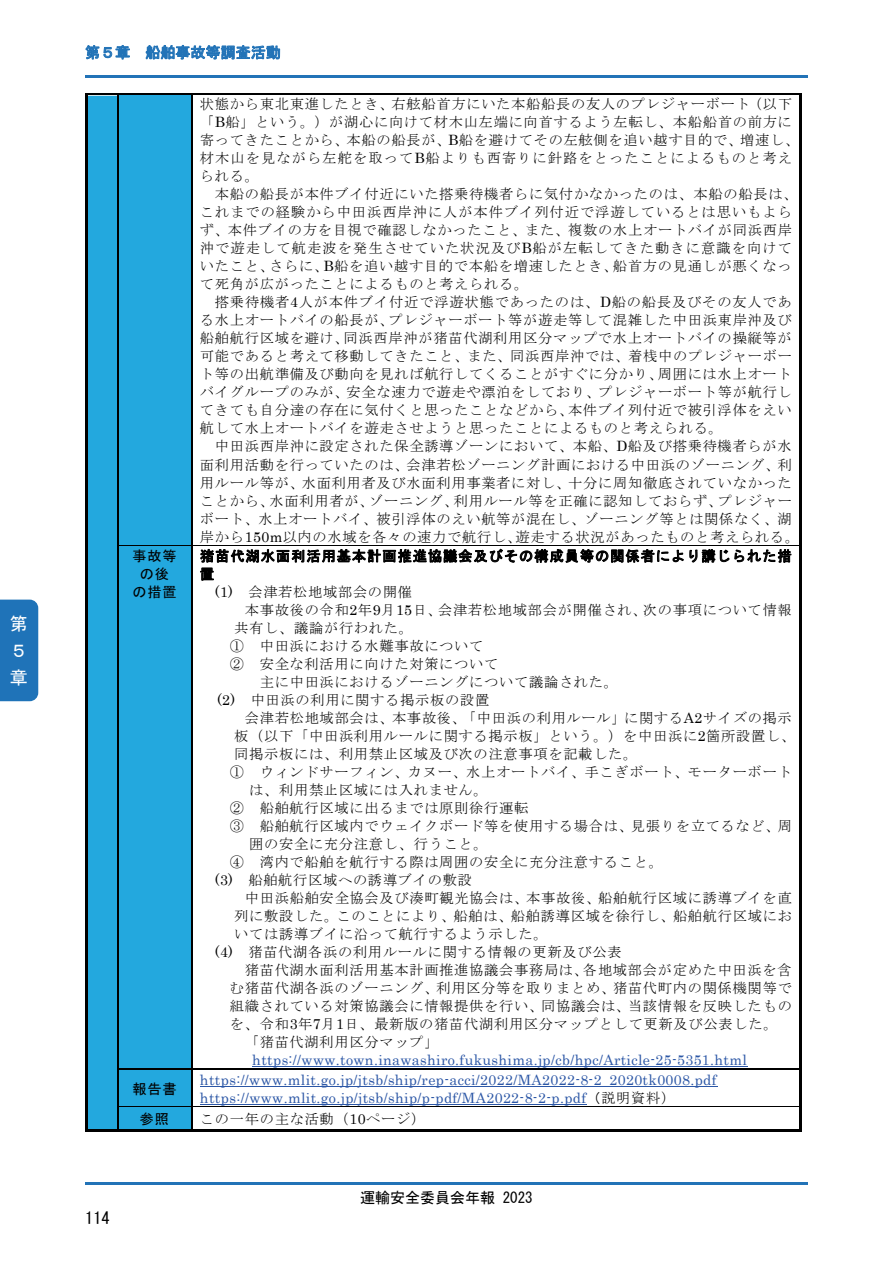
<style>
.page{position:relative;width:893px;height:1263px;background:#fff}
.page>*{position:absolute;margin:0;border:0;box-sizing:border-box;transform-origin:0 0}
.t1{font:18px/27px "MS Gothic";color:#fff}
.t2{font:16.5px "MS Gothic";color:#000}
.t3{font:15px "MS Gothic";color:#000}
.t4{font:15px "MS Gothic";color:#2273b7}
.t5{font:14.25px/18px "MS Mincho";letter-spacing:.05em;color:#000}
.t6{font:14.25px/18px "Century";letter-spacing:.025em;color:#2c57a6}
.t7{font:14.25px/18px "MS Gothic";letter-spacing:.07em;color:#000;text-align:center}
.s1{font-family:"Century"}
.s2{font-family:"MS Gothic";color:#000}
.s3{font-family:"MS Mincho";color:#000}
</style>
<div class="page">
<hr style="left:85px;top:75px;width:723px;height:3px;background:#2273b7">
<hr style="left:85px;top:1182px;width:723px;height:2px;background:#2273b7">
<div style="left:87px;top:95px;width:30px;height:450px;background:#23a8de"></div>
<div style="left:119px;top:95px;width:72px;height:450px;background:#23a8de"></div>
<hr style="left:87px;top:94px;width:30px;height:1px;background:#000">
<hr style="left:87px;top:95px;width:30px;height:1px;background:#cce5eb">
<hr style="left:119px;top:94px;width:72px;height:1px;background:#000">
<hr style="left:193px;top:94px;width:606px;height:1px;background:#000">
<hr style="left:85px;top:95px;width:2px;height:450px;background:#000">
<hr style="left:117px;top:95px;width:2px;height:450px;background:#000">
<hr style="left:191px;top:95px;width:2px;height:450px;background:#000">
<hr style="left:799px;top:95px;width:3px;height:450px;background:#000">
<div style="left:87px;top:545px;width:30px;height:524px;background:#23a8de"></div>
<div style="left:119px;top:547px;width:72px;height:522px;background:#23a8de"></div>
<hr style="left:252px;top:1066px;width:495px;height:1px;background:#2c57a6">
<hr style="left:119px;top:545px;width:72px;height:1px;background:#000">
<hr style="left:119px;top:546px;width:72px;height:1px;background:#23a8de">
<hr style="left:193px;top:545px;width:606px;height:1px;background:#000">
<hr style="left:85px;top:547px;width:2px;height:522px;background:#000">
<hr style="left:117px;top:547px;width:2px;height:522px;background:#000">
<hr style="left:191px;top:547px;width:2px;height:522px;background:#000">
<hr style="left:799px;top:547px;width:3px;height:522px;background:#000">
<div style="left:87px;top:1068px;width:30px;height:38px;background:#23a8de"></div>
<div style="left:119px;top:1070px;width:72px;height:36px;background:#23a8de"></div>
<hr style="left:200px;top:1086px;width:517px;height:1px;background:#2c57a6">
<hr style="left:200px;top:1104px;width:386px;height:1px;background:#2c57a6">
<hr style="left:119px;top:1069px;width:72px;height:1px;background:#000">
<hr style="left:193px;top:1069px;width:606px;height:1px;background:#000">
<hr style="left:85px;top:1070px;width:2px;height:36px;background:#000">
<hr style="left:117px;top:1070px;width:2px;height:36px;background:#000">
<hr style="left:191px;top:1070px;width:2px;height:36px;background:#000">
<hr style="left:799px;top:1070px;width:3px;height:36px;background:#000">
<div style="left:87px;top:1106px;width:30px;height:23px;background:#23a8de"></div>
<div style="left:119px;top:1108px;width:72px;height:21px;background:#23a8de"></div>
<hr style="left:119px;top:1106px;width:72px;height:1px;background:#000">
<hr style="left:119px;top:1107px;width:72px;height:1px;background:#23a8de">
<hr style="left:193px;top:1106px;width:606px;height:1px;background:#000">
<hr style="left:85px;top:1108px;width:2px;height:23px;background:#000">
<hr style="left:85px;top:1129px;width:32px;height:2px;background:#000">
<hr style="left:117px;top:1108px;width:2px;height:21px;background:#000">
<hr style="left:117px;top:1129px;width:74px;height:2px;background:#000">
<hr style="left:191px;top:1108px;width:2px;height:21px;background:#000">
<hr style="left:191px;top:1129px;width:608px;height:2px;background:#000">
<hr style="left:799px;top:1108px;width:3px;height:23px;background:#000">
<div style="left:0;top:600px;width:38px;height:101px;background:#1f73b8"></div>
<p class="t1" style="left:10px;top:610px;width:19px">第<br>５章</p>
<p class="t4" style="left:85px;top:45px;width:197px">第５章 船舶事故等調査活動</p>
<p class="t5" style="left:200px;top:95px;width:601px">状態から東北東進したとき、右舷船首方にいた本船船長の友人のプレジャーボート（以下「<span class="s1">B</span>船」という。）が湖心に向けて材木山左端に向首するよう左転し、本船船首の前方に寄ってきたことから、本船の船長が、<span class="s1">B</span>船を避けてその左舷側を追い越す目的で、増速し、材木山を見ながら左舵を取って<span class="s1">B</span>船よりも西寄りに針路をとったことによるものと考えられる。</p>
<p class="t5" style="left:200px;top:185px;width:599px;text-indent:15px">本船の船長が本件ブイ付近にいた搭乗待機者らに気付かなかったのは、本船の船長は、これまでの経験から中田浜西岸沖に人が本件ブイ列付近で浮遊しているとは思いもよらず、本件ブイの方を目視で確認しなかったこと、また、複数の水上オートバイが同浜西岸沖で遊走して航走波を発生させていた状況及び<span class="s1">B</span>船が左転してきた動きに意識を向けていたこと、さらに、<span class="s1">B</span>船を追い越す目的で本船を増速したとき、船首方の見通しが悪くなって死角が広がったことによるものと考えられる。</p>
<p class="t5" style="left:200px;top:293px;width:593px;text-align:justify;text-indent:15px">搭乗待機者<span class="s1">4</span>人が本件ブイ付近で浮遊状態であったのは、<span class="s1">D</span>船の船長及びその友人である水上オートバイの船長が、プレジャーボート等が遊走等して混雑した中田浜東岸沖及び船舶航行区域を避け、同浜西岸沖が猪苗代湖利用区分マップで水上オートバイの操縦等が可能であると考えて移動してきたこと、また、同浜西岸沖では、着桟中のプレジャーボート等の出航準備及び動向を見れば航行してくることがすぐに分かり、周囲には水上オートバイグループのみが、安全な速力で遊走や漂泊をしており、プレジャーボート等が航行してきても自分達の存在に気付くと思ったことなどから、本件ブイ列付近で被引浮体をえい航して水上オートバイを遊走させようと思ったことによるものと考えられる。</p>
<p class="t5" style="left:200px;top:437px;width:601px;text-align:center">中田浜西岸沖に設定された保全誘導ゾーンにおいて、本船、<span class="s1">D</span>船及び搭乗待機者らが水<br>面利用活動を行っていたのは、会津若松ゾーニング計画における中田浜のゾーニング、利用ルール等が、水面利用者及び水面利用事業者に対し、十分に周知徹底されていなかったことから、水面利用者が、ゾーニング、利用ルール等を正確に認知しておらず、プレジャーボート、水上オートバイ、被引浮体のえい航等が混在し、ゾーニング等とは関係なく、湖岸から<span class="s1">150m</span>以内の水域を各々の速力で航行し、遊走する状況があったものと考えられる。</p>
<p class="t7" style="left:132px;top:547px;width:46px">事故等の後の措置</p>
<p class="t7" style="left:200px;top:547px;width:593px;text-align:left">猪苗代湖水面利活用基本計画推進協議会及びその構成員等の関係者により講じられた措置</p>
<p class="t5" style="left:215px;top:583px;width:199px"><span class="s1">(1)</span> 会津若松地域部会の開催</p>
<p class="t5" style="left:245px;top:601px;width:548px">本事故後の令和<span class="s1">2</span>年<span class="s1">9</span>月<span class="s1">15</span>日、会津若松地域部会が開催され、次の事項について情報</p>
<p class="t5" style="left:234px;top:619px;width:180px">共有し、議論が行われた。</p>
<p class="t5" style="left:230px;top:637px;width:255px">① 中田浜における水難事故について</p>
<p class="t5" style="left:230px;top:655px;width:270px">② 安全な利活用に向けた対策について</p>
<p class="t5" style="left:260px;top:673px;width:360px">主に中田浜におけるゾーニングについて議論された。</p>
<p class="t5" style="left:217px;top:691px;width:274px"><span class="s1">(2)</span> 中田浜の利用に関する掲示板の設置</p>
<p class="t5" style="left:245px;top:709px;width:548px">会津若松地域部会は、本事故後、「中田浜の利用ルール」に関する<span class="s1">A2</span>サイズの掲示</p>
<p class="t5" style="left:234px;top:727px;width:562px">板（以下「中田浜利用ルールに関する掲示板」という。）を中田浜に<span class="s1">2</span>箇所設置し、</p>
<p class="t5" style="left:234px;top:745px;width:405px">同掲示板には、利用禁止区域及び次の注意事項を記載した。</p>
<p class="t5" style="left:230px;top:763px;width:564px">① ウィンドサーフィン、カヌー、水上オートバイ、手こぎボート、モーターボート</p>
<p class="t5" style="left:249px;top:781px;width:240px">は、利用禁止区域には入れません。</p>
<p class="t5" style="left:230px;top:799px;width:300px">② 船舶航行区域に出るまでは原則徐行運転</p>
<p class="t5" style="left:230px;top:817px;width:564px">③ 船舶航行区域内でウェイクボード等を使用する場合は、見張りを立てるなど、周</p>
<p class="t5" style="left:249px;top:835px;width:240px">囲の安全に充分注意し、行うこと。</p>
<p class="t5" style="left:230px;top:853px;width:435px">④ 湾内で船舶を航行する際は周囲の安全に充分注意すること。</p>
<p class="t5" style="left:215px;top:871px;width:259px"><span class="s1">(3)</span> 船舶航行区域への誘導ブイの敷設</p>
<p class="t5" style="left:245px;top:889px;width:548px">中田浜船舶安全協会及び湊町観光協会は、本事故後、船舶航行区域に誘導ブイを直</p>
<p class="t5" style="left:234px;top:907px;width:559px">列に敷設した。このことにより、船舶は、船舶誘導区域を徐行し、船舶航行区域にお</p>
<p class="t5" style="left:234px;top:925px;width:315px">いては誘導ブイに沿って航行するよう示した。</p>
<p class="t5" style="left:215px;top:943px;width:408px"><span class="s1">(4)</span> 猪苗代湖各浜の利用ルールに関する情報の更新及び公表</p>
<p class="t5" style="left:245px;top:961px;width:548px">猪苗代湖水面利活用基本計画推進協議会事務局は、各地域部会が定めた中田浜を含</p>
<p class="t5" style="left:230px;top:979px;width:564px">む猪苗代湖各浜のゾーニング、利用区分等を取りまとめ、猪苗代町内の関係機関等で</p>
<p class="t5" style="left:230px;top:997px;width:564px">組織されている対策協議会に情報提供を行い、同協議会は、当該情報を反映したもの</p>
<p class="t5" style="left:230px;top:1015px;width:549px">を、令和<span class="s1">3</span>年<span class="s1">7</span>月<span class="s1">1</span>日、最新版の猪苗代湖利用区分マップとして更新及び公表した。</p>
<p class="t5" style="left:245px;top:1033px;width:195px">「猪苗代湖利用区分マップ」</p>
<p class="t6" style="left:252px;top:1050px;width:496px">https://www.town.inawashiro.fukushima.jp/cb/hpc/Article-25-5351.html</p>
<p class="t7" style="left:132px;top:1079px;width:46px">報告書</p>
<p class="t6" style="left:200px;top:1069px;width:518px">https://www.mlit.go.jp/jtsb/ship/rep-acci/2022/MA2022-8-2_2020tk0008.pdf https://www.mlit.go.jp/jtsb/ship/p-pdf/MA2022-8-2-p.pdf<span class="s2">（</span><span class="s3">説明資料）</span></p>
<p class="t7" style="left:140px;top:1110px;width:31px">参照</p>
<p class="t5" style="left:200px;top:1110px;width:227px">この一年の主な活動（<span class="s1">10</span>ページ）</p>
<p class="t2" style="left:85px;top:1210px;width:26px">114</p>
<p class="t3" style="left:360px;top:1190px;width:174px">運輸安全委員会年報 2023</p>
</div>
